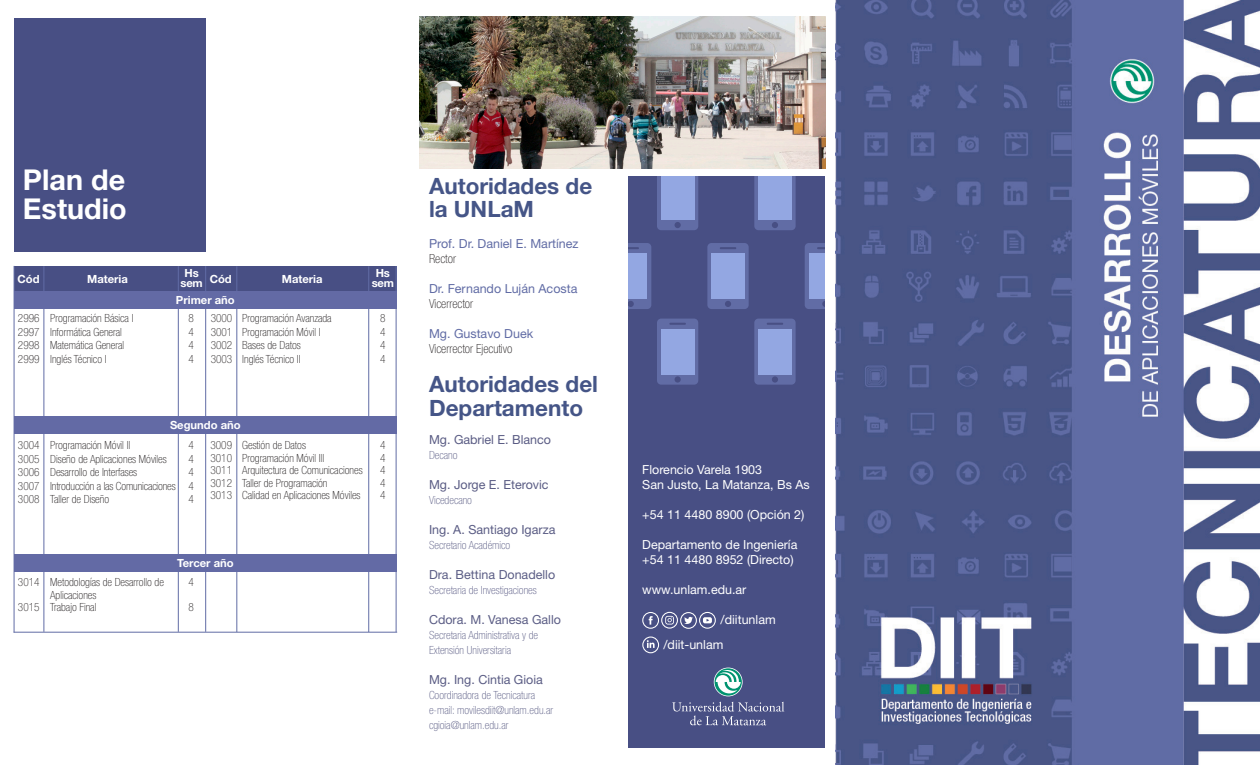
<style>
.page{position:relative;width:1260px;height:765px;background:#fff}
.page>*{position:absolute;margin:0;border:0;box-sizing:border-box;transform-origin:0 0}
.t1{font:700 28.75px "Helvetica Neue LT Std";color:#fff}
.t2{font:700 22.5px/23.8px "Helvetica Neue LT Std";color:#455587}
.t3{font:12.5px "Helvetica Neue LT Std";color:#fff}
.t4{font:12.5px "Helvetica Neue LT Std";color:#5a5c84}
.t5{font:12.5px "Helvetica Neue LT Std";color:#616ca5}
.t6{font:12.5px "Helvetica Neue LT Std";color:#5b5d85}
.t7{font:100 condensed 12.5px "Helvetica Neue LT Std";color:#231f20}
.t8{font:100 condensed 11.25px/12.5px "Helvetica Neue LT Std";color:#231f20}
.t9{font:100 condensed 11.25px "Helvetica Neue LT Std";color:#5a5c84}
.t10{font:700 11.25px "Helvetica Neue LT Std";color:#fff}
.t11{font:100 condensed 11.25px "Helvetica Neue LT Std";color:#5b5c86}
</style>
<div class="page">
<div style="left:628px;top:176px;width:197px;height:571px;background:#484f84"></div>
<svg style="left:628px;top:243px;width:23px;height:66px"></svg>
<div style="left:628px;top:253px;width:19px;height:46px;background:#93a7e2"></div>
<svg style="left:707px;top:243px;width:42px;height:66px"></svg>
<div style="left:712px;top:253px;width:33px;height:46px;background:#93a7e2"></div>
<svg style="left:805px;top:243px;width:19px;height:66px"></svg>
<div style="left:809px;top:253px;width:15px;height:46px;background:#93a7e2"></div>
<svg style="left:657px;top:176px;width:41px;height:54px"></svg>
<div style="left:661px;top:176px;width:33px;height:44px;background:#93a7e2"></div>
<svg style="left:754px;top:176px;width:42px;height:54px"></svg>
<div style="left:758px;top:176px;width:33px;height:44px;background:#93a7e2"></div>
<svg style="left:657px;top:319px;width:41px;height:66px"></svg>
<div style="left:661px;top:329px;width:33px;height:45px;background:#93a7e2"></div>
<svg style="left:754px;top:319px;width:42px;height:66px"></svg>
<div style="left:758px;top:329px;width:33px;height:45px;background:#93a7e2"></div>
<div style="left:14px;top:18px;width:192px;height:234px;background:#484f84"></div>
<img style="left:419px;top:17px;width:406px;height:151px">
<svg style="left:714px;top:668px;width:29px;height:28px"></svg>
<svg style="left:715px;top:668px;width:27px;height:28px"></svg>
<svg style="left:672px;top:702px;width:112px;height:23px"></svg>
<img style="left:836px;top:1px;width:424px;height:764px">
<hr style="left:14px;top:632px;width:383px;height:1px;background:#616ca5">
<div style="left:14px;top:266px;width:382px;height:25px;background:#484f84"></div>
<hr style="left:44px;top:266px;width:1px;height:366px;background:#616ca5">
<hr style="left:237px;top:266px;width:1px;height:366px;background:#616ca5">
<hr style="left:14px;top:266px;width:1px;height:367px;background:#616ca5">
<hr style="left:205px;top:266px;width:1px;height:366px;background:#616ca5">
<hr style="left:396px;top:266px;width:1px;height:366px;background:#616ca5">
<hr style="left:178px;top:266px;width:1px;height:366px;background:#616ca5">
<hr style="left:368px;top:266px;width:1px;height:366px;background:#616ca5">
<div style="left:14px;top:291px;width:382px;height:17px;background:#636aa5"></div>
<div style="left:14px;top:417px;width:382px;height:17px;background:#636aa5"></div>
<div style="left:14px;top:555px;width:382px;height:17px;background:#636aa5"></div>
<svg style="left:642px;top:612px;width:74px;height:17px"></svg>
<svg style="left:642px;top:637px;width:17px;height:16px"></svg>
<p class="t1" style="left:23px;top:162px;width:104px">Plan de</p>
<p class="t1" style="left:23px;top:191px;width:105px">Estudio</p>
<p class="t10" style="left:185px;top:266px;width:16px">Hs</p>
<p class="t10" style="left:181px;top:276px;width:24px">sem</p>
<p class="t10" style="left:18px;top:272px;width:24px">Cód</p>
<p class="t10" style="left:210px;top:272px;width:24px">Cód</p>
<p class="t10" style="left:87px;top:272px;width:42px">Materia</p>
<p class="t10" style="left:282px;top:272px;width:42px">Materia</p>
<p class="t8" style="left:18px;top:312px;width:23px">2996</p>
<p class="t8" style="left:18px;top:326px;width:23px">2997</p>
<p class="t8" style="left:18px;top:339px;width:23px">2998</p>
<p class="t8" style="left:18px;top:353px;width:23px">2999</p>
<p class="t8" style="left:50px;top:312px;width:85px">Programación Básica I</p>
<p class="t8" style="left:50px;top:326px;width:73px">Informática General</p>
<p class="t8" style="left:50px;top:339px;width:75px">Matemática General</p>
<p class="t8" style="left:50px;top:353px;width:58px">Inglés Técnico I</p>
<p class="t10" style="left:176px;top:293px;width:60px">Primer año</p>
<p class="t8" style="left:188px;top:312px;width:7px">8</p>
<p class="t8" style="left:188px;top:326px;width:7px">4</p>
<p class="t8" style="left:188px;top:339px;width:7px">4</p>
<p class="t8" style="left:188px;top:353px;width:7px">4</p>
<p class="t8" style="left:211px;top:312px;width:23px">3000</p>
<p class="t8" style="left:211px;top:326px;width:23px">3001</p>
<p class="t8" style="left:211px;top:339px;width:23px">3002</p>
<p class="t8" style="left:211px;top:353px;width:23px">3003</p>
<p class="t8" style="left:242px;top:312px;width:91px">Programación Avanzada</p>
<p class="t8" style="left:242px;top:326px;width:80px">Programación Móvil I</p>
<p class="t8" style="left:242px;top:339px;width:60px">Bases de Datos</p>
<p class="t8" style="left:242px;top:353px;width:60px">Inglés Técnico II</p>
<p class="t10" style="left:376px;top:266px;width:16px">Hs</p>
<p class="t10" style="left:372px;top:276px;width:24px">sem</p>
<p class="t8" style="left:380px;top:312px;width:7px">8</p>
<p class="t8" style="left:380px;top:326px;width:7px">4</p>
<p class="t8" style="left:380px;top:339px;width:7px">4</p>
<p class="t8" style="left:380px;top:353px;width:7px">4</p>
<p class="t8" style="left:18px;top:439px;width:23px">3004</p>
<p class="t8" style="left:18px;top:452px;width:23px">3005</p>
<p class="t8" style="left:18px;top:466px;width:23px">3006</p>
<p class="t8" style="left:18px;top:479px;width:23px">3007</p>
<p class="t8" style="left:18px;top:493px;width:23px">3008</p>
<p class="t10" style="left:170px;top:418px;width:72px">Segundo año</p>
<p class="t8" style="left:50px;top:439px;width:82px">Programación Móvil II</p>
<p class="t8" style="left:50px;top:452px;width:118px">Diseño de Aplicaciones Móviles</p>
<p class="t8" style="left:50px;top:466px;width:89px">Desarrollo de Interfases</p>
<p class="t8" style="left:50px;top:479px;width:127px">Introducción a las Comunicaciones</p>
<p class="t8" style="left:50px;top:493px;width:61px">Taller de Diseño</p>
<p class="t8" style="left:188px;top:439px;width:7px">4</p>
<p class="t8" style="left:188px;top:452px;width:7px">4</p>
<p class="t8" style="left:188px;top:466px;width:7px">4</p>
<p class="t8" style="left:188px;top:479px;width:7px">4</p>
<p class="t8" style="left:188px;top:493px;width:7px">4</p>
<p class="t8" style="left:211px;top:439px;width:23px">3009</p>
<p class="t8" style="left:211px;top:451px;width:23px">3010</p>
<p class="t8" style="left:211px;top:464px;width:23px">3011</p>
<p class="t8" style="left:211px;top:476px;width:23px">3012</p>
<p class="t8" style="left:211px;top:489px;width:23px">3013</p>
<p class="t8" style="left:242px;top:439px;width:65px">Gestión de Datos</p>
<p class="t8" style="left:242px;top:451px;width:83px">Programación Móvil III</p>
<p class="t8" style="left:242px;top:464px;width:122px">Arquitectura de Comunicaciones</p>
<p class="t8" style="left:242px;top:476px;width:87px">Taller de Programación</p>
<p class="t8" style="left:242px;top:489px;width:120px">Calidad en Aplicaciones Móviles</p>
<p class="t8" style="left:380px;top:439px;width:7px">4</p>
<p class="t8" style="left:380px;top:451px;width:7px">4</p>
<p class="t8" style="left:380px;top:464px;width:7px">4</p>
<p class="t8" style="left:380px;top:476px;width:7px">4</p>
<p class="t8" style="left:380px;top:489px;width:7px">4</p>
<p class="t8" style="left:18px;top:576px;width:23px">3014</p>
<p class="t8" style="left:18px;top:601px;width:23px">3015</p>
<p class="t8" style="left:50px;top:576px;width:115px">Metodologías de Desarrollo de<br>Aplicaciones</p>
<p class="t8" style="left:50px;top:601px;width:48px">Trabajo Final</p>
<p class="t10" style="left:177px;top:556px;width:58px">Tercer año</p>
<p class="t8" style="left:188px;top:576px;width:7px">4</p>
<p class="t8" style="left:188px;top:601px;width:7px">8</p>
<p class="t2" style="left:429px;top:173px;width:165px">Autoridades de la UNLaM</p>
<p class="t5" style="left:429px;top:236px;width:151px">Prof. Dr. Daniel E. Martínez</p>
<p class="t7" style="left:429px;top:251px;width:29px">Rector</p>
<p class="t5" style="left:429px;top:281px;width:150px">Dr. Fernando Luján Acosta</p>
<p class="t7" style="left:429px;top:296px;width:46px">Vicerrector</p>
<p class="t5" style="left:429px;top:326px;width:106px">Mg. Gustavo Duek</p>
<p class="t7" style="left:429px;top:341px;width:85px">Vicerrector Ejecutivo</p>
<p class="t2" style="left:429px;top:372px;width:171px">Autoridades del<br>Departamento</p>
<p class="t4" style="left:429px;top:432px;width:124px">Mg. Gabriel E. Blanco</p>
<p class="t9" style="left:429px;top:449px;width:30px">Decano</p>
<p class="t4" style="left:429px;top:477px;width:121px">Mg. Jorge E. Eterovic</p>
<p class="t9" style="left:429px;top:494px;width:45px">Vicedecano</p>
<p class="t4" style="left:429px;top:522px;width:128px">Ing. A. Santiago Igarza</p>
<p class="t9" style="left:429px;top:539px;width:83px">Secretario Académico</p>
<p class="t6" style="left:429px;top:567px;width:128px">Dra. Bettina Donadello</p>
<p class="t11" style="left:429px;top:584px;width:109px">Secretaria de Investigaciones</p>
<p class="t6" style="left:429px;top:612px;width:133px">Cdora. M. Vanesa Gallo</p>
<p class="t9" style="left:429px;top:629px;width:111px">Secretaria Administrativa y de</p>
<p class="t9" style="left:429px;top:644px;width:84px">Extensión Universitaria</p>
<p class="t4" style="left:429px;top:672px;width:115px">Mg. Ing. Cintia Gioia</p>
<p class="t9" style="left:429px;top:689px;width:108px">Coordinadora de Tecnicatura</p>
<p class="t9" style="left:429px;top:704px;width:126px">e-mail: movilesdiit@unlam.edu.ar</p>
<p class="t9" style="left:429px;top:719px;width:81px">cgioia@unlam.edu.ar</p>
<p class="t3" style="left:642px;top:462px;width:121px">Florencio Varela 1903</p>
<p class="t3" style="left:642px;top:477px;width:169px">San Justo, La Matanza, Bs As</p>
<p class="t3" style="left:642px;top:507px;width:164px">+54 11 4480 8900 (Opción 2)</p>
<p class="t3" style="left:642px;top:537px;width:157px">Departamento de Ingeniería</p>
<p class="t3" style="left:642px;top:552px;width:153px">+54 11 4480 8952 (Directo)</p>
<p class="t3" style="left:642px;top:582px;width:106px">www.unlam.edu.ar</p>
<p class="t3" style="left:721px;top:612px;width:57px">/diitunlam</p>
<p class="t3" style="left:663px;top:637px;width:61px">/diit-unlam</p>
</div>
